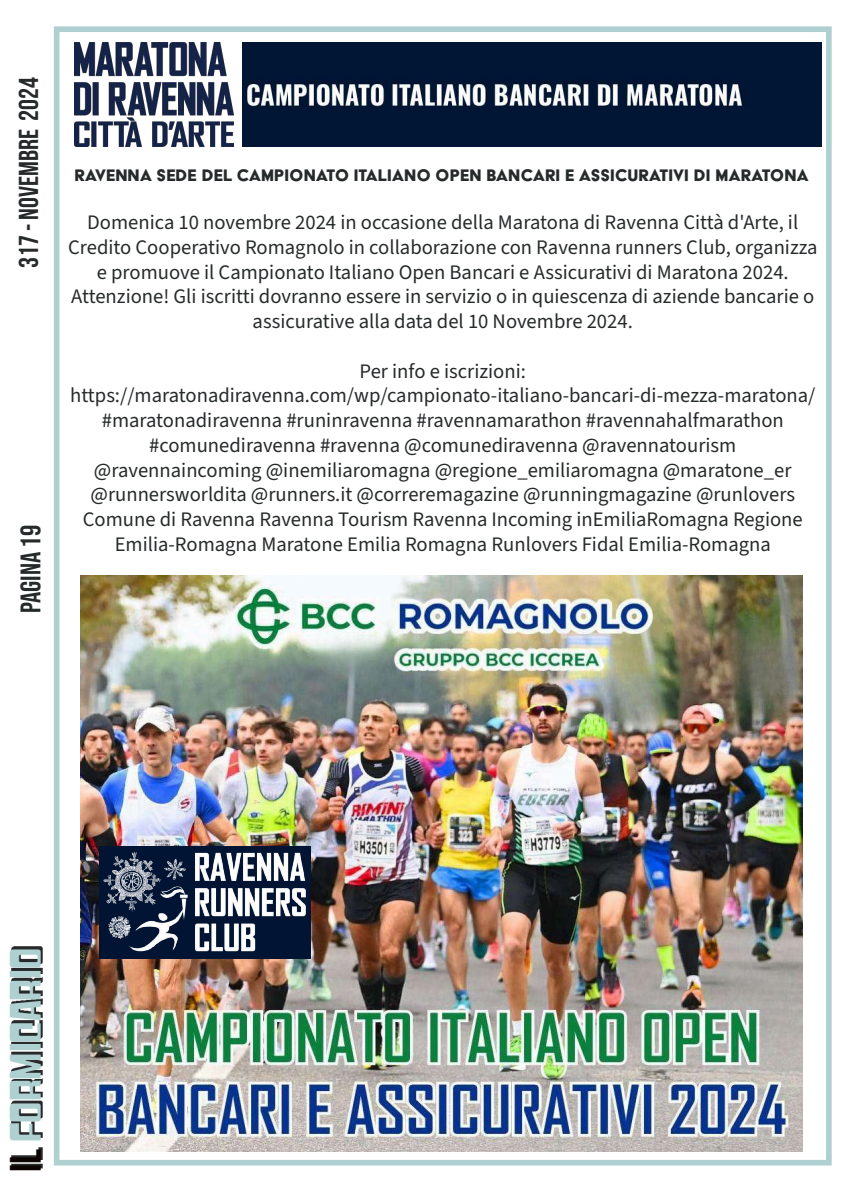
<style>
.page{position:relative;width:849px;height:1200px;background:#fff}
.page>*{position:absolute;margin:0;border:0;box-sizing:border-box;transform-origin:0 0}
.t1{font:700 38.44px "Gyparody Rg";color:#aed0d1}
.t2{font:28.25px "Bebas Neue";color:#272a2b}
.t3{font:27.38px "Bebas Neue";color:#272a2b}
.t4{font:20.62px/24.8px "Source Sans 3";color:#272a2b;text-align:center}
.t5{font:19.25px "Acier BAT Text Solid";color:#272a2b}
.s1{font-family:"Bebas Neue";font-weight:400;font-size:43.94px;color:#0c0402}
</style>
<div class="page">
<div style="left:54px;top:26px;width:777px;height:1140px;border:6px solid #aed0d1"></div>
<img style="left:11px;top:918px;width:46px;height:251px">
<img style="left:74px;top:43px;width:159px;height:103px">
<img style="left:242px;top:43px;width:579px;height:103px">
<img style="left:81px;top:576px;width:721px;height:575px">
<div style="left:99px;top:846px;width:211px;height:113px;background:#011433"></div>
<img style="left:103px;top:852px;width:203px;height:100px">
<h3 class="t3" style="left:14px;top:268px;width:192px;rotate:-90deg">317 - NOVEMBRE 2024</h3>
<h2 class="t2" style="left:15px;top:613px;width:90px;rotate:-90deg">PAGINA 19</h2>
<p class="t5" style="left:74px;top:165px;width:736px">RAVENNA SEDE DEL CAMPIONATO ITALIANO OPEN BANCARI E ASSICURATIVI DI MARATONA</p>
<p class="t4" style="left:68px;top:210px;width:750px">Domenica 10 novembre 2024 in occasione della Maratona di Ravenna Città d'Arte, il Credito Cooperativo Romagnolo in collaborazione con Ravenna runners Club, organizza e promuove il Campionato Italiano Open Bancari e Assicurativi di Maratona 2024.<br>Attenzione! Gli iscritti dovranno essere in servizio o in quiescenza di aziende bancarie o assicurative alla data del 10 Novembre 2024.</p>
<p class="t4" style="left:70px;top:358px;width:746px">Per info e iscrizioni: https://maratonadiravenna.com/wp/campionato-italiano-bancari-di-mezza-maratona/ #maratonadiravenna #runinravenna #ravennamarathon #ravennahalfmarathon #comunediravenna #ravenna @comunediravenna @ravennatourism @ravennaincoming @inemiliaromagna @regione_emiliaromagna @maratone_er @runnersworldita @runners.it @correremagazine @runningmagazine @runlovers Comune di Ravenna Ravenna Tourism Ravenna Incoming inEmiliaRomagna Regione Emilia-Romagna Maratone Emilia Romagna Runlovers Fidal Emilia-Romagna</p>
<h1 class="t1" style="left:2px;top:1172px;width:226px;rotate:-90deg"><span class="s1">IL</span> Formicario</h1>
</div>
